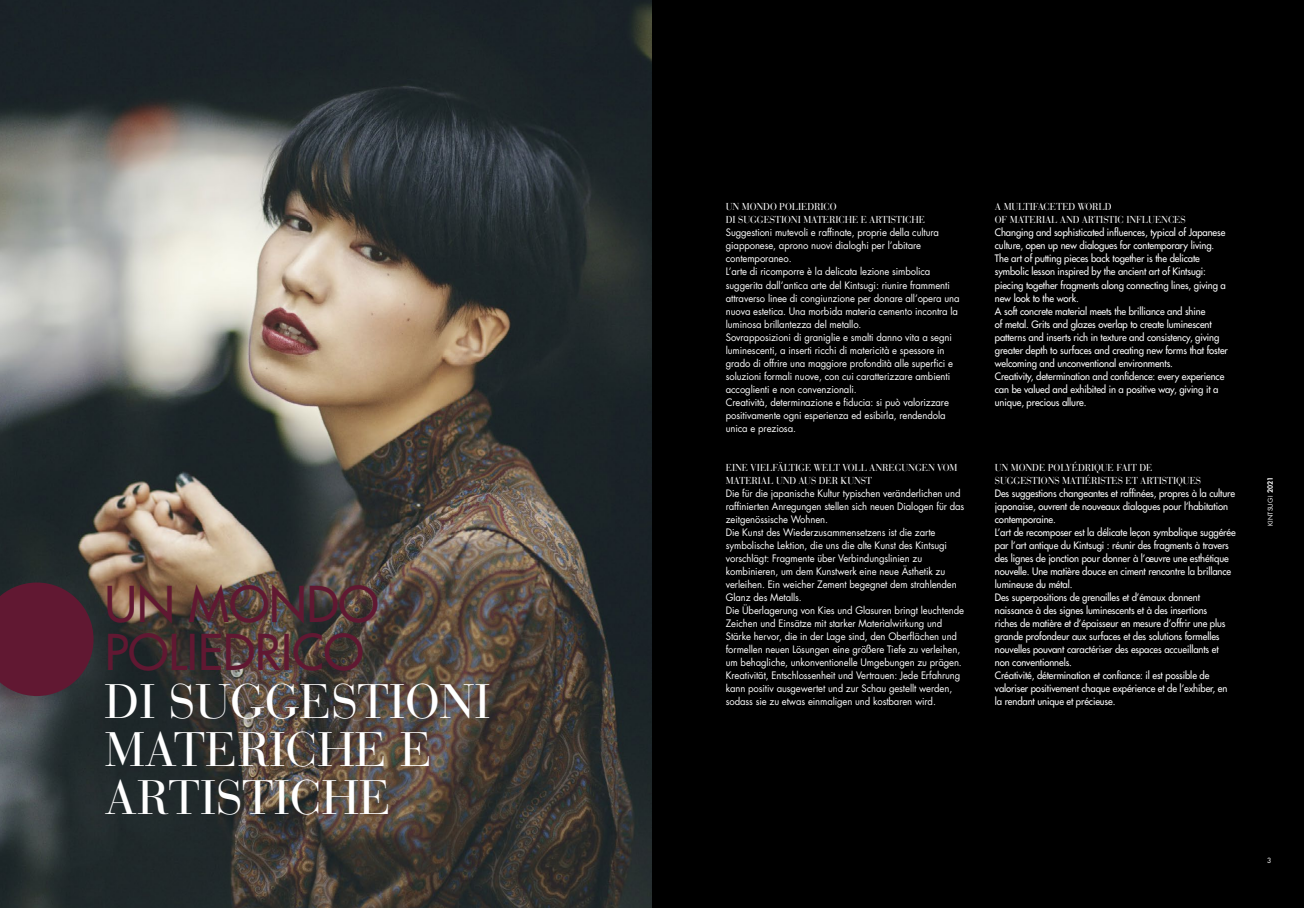
<style>
.page{position:relative;width:1304px;height:908px;background:#fff}
.page>*{position:absolute;margin:0;border:0;box-sizing:border-box;transform-origin:0 0}
.t1{font:48px/48px "Bauer Bodoni Std";color:#fff}
.t2{font:500 48px/48px "Futura Std";color:#611832}
.t3{font:10px/13px "Futura Std";letter-spacing:-.01em;color:#fff;scale:.95 1}
.t4{font:500 10px/13px "Futura Std";letter-spacing:-.01em;color:#fff;scale:.95 1}
.t5{font:10px/13px "Bauer Bodoni Std";letter-spacing:-.01em;color:#fff;scale:.95 1}
.t6{font:7px "Futura Std";color:#fff}
.t7{font:6.5px "Futura Std";letter-spacing:.025em;color:#fff}
.s1{font-weight:800;font-size:7px}
</style>
<div class="page">
<div style="left:652px;top:0;width:652px;height:907px;background:#000"></div>
<img style="left:0;top:0;width:652px;height:907px">
<svg style="left:0;top:582px;width:94px;height:113px;background:#581b32"></svg>
<h1 class="t2" style="left:105px;top:580px;width:275px">UN MONDO<br>POLIEDRICO</h1>
<h1 class="t1" style="left:105px;top:678px;width:387px">DI SUGGESTIONI<br>MATERICHE E<br>ARTISTICHE</h1>
<p class="t5" style="left:726px;top:200px;width:211px">UN MONDO POLIEDRICO<br>DI SUGGESTIONI MATERICHE E ARTISTICHE</p>
<p class="t3" style="left:726px;top:226px;width:248px">Suggestioni mutevoli e raffinate, proprie della cultura giapponese, aprono nuovi dialoghi per l’abitare contemporaneo.<br>L’arte di ricomporre è la delicata lezione simbolica suggerita dall’antica arte del Kintsugi: riunire frammenti attraverso linee di congiunzione per donare all’opera una nuova estetica. Una morbida materia cemento incontra la luminosa brillantezza del metallo.<br>Sovrapposizioni di graniglie e smalti danno vita a segni luminescenti, a inserti ricchi di matericità e spessore in grado di offrire una maggiore profondità alle superfici e soluzioni formali nuove, con cui caratterizzare ambienti accoglienti e non convenzionali.<br>Creatività, determinazione e fiducia: si può valorizzare positivamente ogni esperienza ed esibirla, rendendola unica e preziosa.</p>
<p class="t5" style="left:726px;top:460px;width:245px">EINE VIELFÄLTIGE WELT VOLL ANREGUNGEN VOM<br>MATERIAL UND AUS DER KUNST</p>
<p class="t3" style="left:726px;top:486px;width:253px">Die für die japanische Kultur typischen veränderlichen und raffinierten Anregungen stellen sich neuen Dialogen für das zeitgenössische Wohnen.<br>Die Kunst des Wiederzusammensetzens ist die zarte symbolische Lektion, die uns die alte Kunst des Kintsugi vorschlägt: Fragmente über Verbindungslinien zu kombinieren, um dem Kunstwerk eine neue Ästhetik zu verleihen. Ein weicher Zement begegnet dem strahlenden Glanz des Metalls.<br>Die Überlagerung von Kies und Glasuren bringt leuchtende Zeichen und Einsätze mit starker Materialwirkung und Stärke hervor, die in der Lage sind, den Oberflächen und formellen neuen Lösungen eine größere Tiefe zu verleihen, um behagliche, unkonventionelle Umgebungen zu prägen.<br>Kreativität, Entschlossenheit und Vertrauen: Jede Erfahrung kann positiv ausgewertet und zur Schau gestellt werden, sodass sie zu etwas einmaligen und kostbaren wird.</p>
<p class="t5" style="left:995px;top:200px;width:202px">A MULTIFACETED WORLD<br>OF MATERIAL AND ARTISTIC INFLUENCES</p>
<p class="t4" style="left:995px;top:226px;width:247px">Changing and sophisticated influences, typical of Japanese culture, open up new dialogues for contemporary living.<br>The art of putting pieces back together is the delicate symbolic lesson inspired by the ancient art of Kintsugi: piecing together fragments along connecting lines, giving a new look to the work.<br>A soft concrete material meets the brilliance and shine<br>of metal. Grits and glazes overlap to create luminescent patterns and inserts rich in texture and consistency, giving greater depth to surfaces and creating new forms that foster welcoming and unconventional environments.<br>Creativity, determination and confidence: every experience can be valued and exhibited in a positive way, giving it a unique, precious allure.</p>
<p class="t5" style="left:995px;top:460px;width:219px">UN MONDE POLYÉDRIQUE FAIT DE<br>SUGGESTIONS MATIÉRISTES ET ARTISTIQUES</p>
<p class="t4" style="left:995px;top:486px;width:255px">Des suggestions changeantes et raffinées, propres à la culture japonaise, ouvrent de nouveaux dialogues pour l’habitation contemporaine.<br>L’art de recomposer est la délicate leçon symbolique suggérée par l’art antique du Kintsugi : réunir des fragments à travers des lignes de jonction pour donner à l’œuvre une esthétique nouvelle. Une matière douce en ciment rencontre la brillance lumineuse du métal.<br>Des superpositions de grenailles et d’émaux donnent naissance à des signes luminescents et à des insertions<br>riches de matière et d’épaisseur en mesure d’offrir une plus grande profondeur aux surfaces et des solutions formelles nouvelles pouvant caractériser des espaces accueillants et non conventionnels.<br>Créativité, détermination et confiance: il est possible de valoriser positivement chaque expérience et de l’exhiber, en la rendant unique et précieuse.</p>
<p class="t7" style="left:1266px;top:526px;width:51px;rotate:-90deg">KINTSUGI <span class="s1">2021</span></p>
<p class="t6" style="left:1267px;top:855px;width:6px">3</p>
</div>
